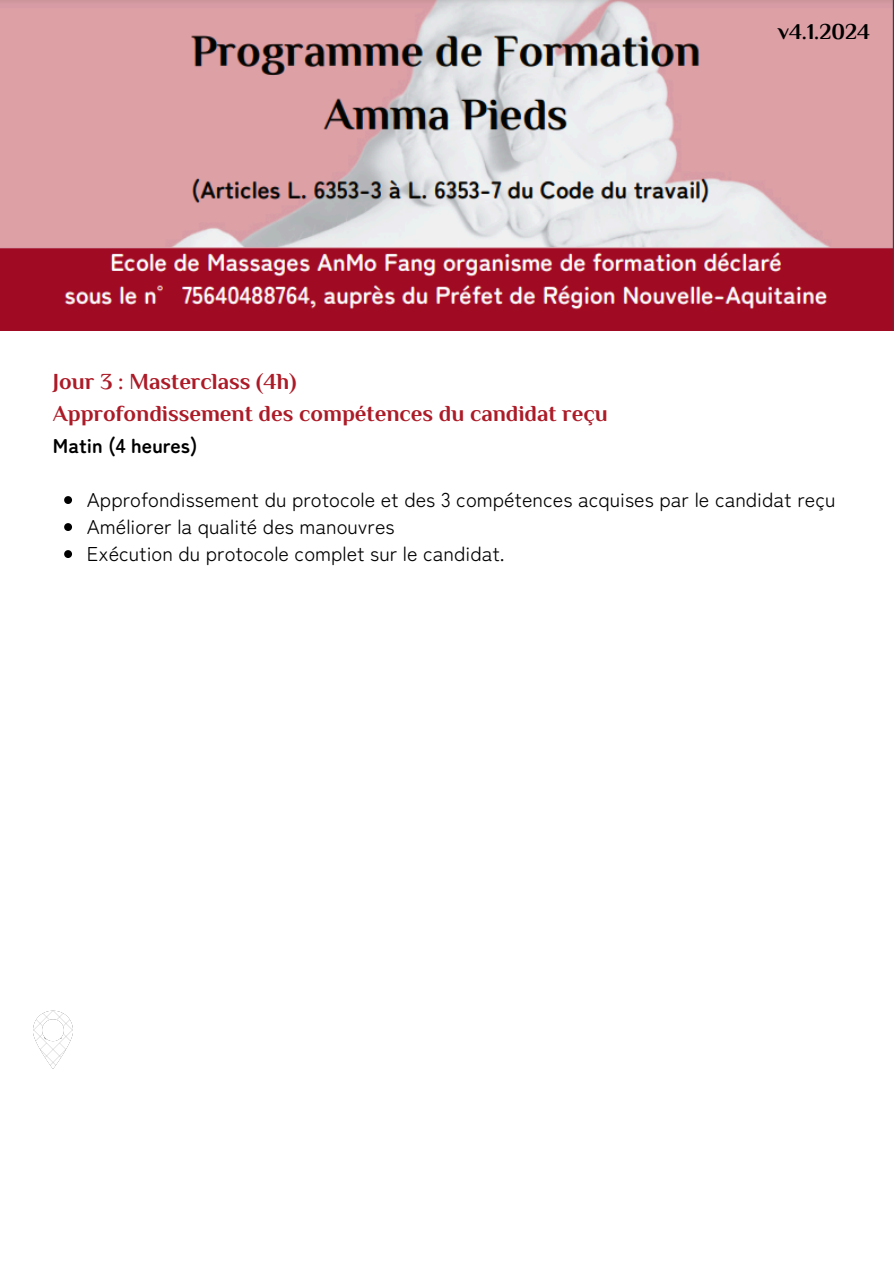
<style>
.page{position:relative;width:894px;height:1264px;background:#fff}
.page>*{position:absolute;margin:0;border:0;box-sizing:border-box;transform-origin:0 0}
.t1{font:700 22.8px/31.5px "Philosopher";color:#ac1b27}
.t2{font:700 22.5px "Philosopher";color:#000}
.t3{font:19.95px "Zen Maru Gothic";color:#000}
.t4{font:700 19.95px "Zen Maru Gothic";color:#000}
</style>
<div class="page">
<img style="left:33px;top:1010px;width:40px;height:58px">
<img style="left:0;top:0;width:893px;height:331px">
<svg style="left:64px;top:496px;width:8px;height:8px"></svg>
<svg style="left:64px;top:523px;width:8px;height:8px"></svg>
<svg style="left:64px;top:550px;width:8px;height:8px"></svg>
<p class="t2" style="left:777px;top:24px;width:94px">v4.1.2024</p>
<h1 class="t1" style="left:53px;top:368px;width:556px">Jour 3 : Masterclass (4h)<br>Approfondissement des compétences du candidat reçu</h1>
<h1 class="t4" style="left:53px;top:430px;width:146px">Matin (4 heures)</h1>
<p class="t3" style="left:87px;top:484px;width:749px">Approfondissement du protocole et des 3 compétences acquises par le candidat reçu</p>
<p class="t3" style="left:87px;top:511px;width:309px">Améliorer la qualité des manouvres</p>
<p class="t3" style="left:87px;top:538px;width:419px">Exécution du protocole complet sur le candidat.</p>
</div>
